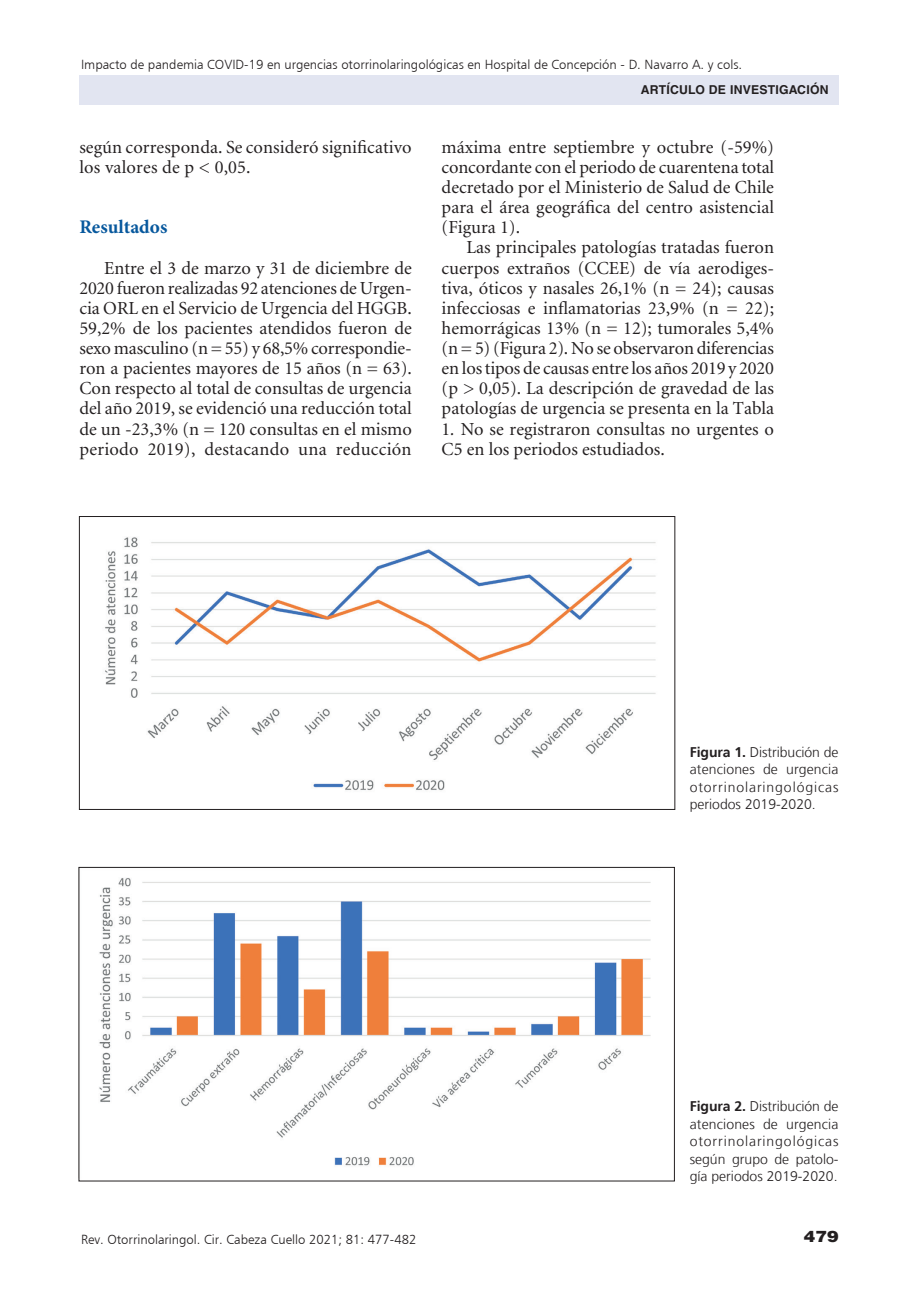
<style>
.page{position:relative;width:918px;height:1315px;background:#fff}
.page>*{position:absolute;margin:0;border:0;box-sizing:border-box;transform-origin:0 0}
._5-subtitulo{font:700 19.25px "Minion Pro";color:#07589d}
._1texto{font:18.38px/20.1px "Minion";color:#231f20;text-align:justify}
.t1{font:900 15.75px "Helvetica LT Std";color:#231f20;scale:1.1 1}
._7-tabla{font:300 14px/17.5px "Frutiger LT";color:#231f20;text-align:justify}
.t2{font:13.12px "Humanist 777 BT Light B";color:#231f20}
.t3{font:700 12.25px "Helvetica LT Std";color:#231f20}
.s1{font-style:italic}
.s2{font-weight:700}
</style>
<div class="page">
<div style="left:79px;top:75px;width:759px;height:30px;background:#e2e5f1"></div>
<img style="left:105px;top:537px;width:551px;height:254px">
<div style="left:79px;top:516px;width:596px;height:294px;border:1px solid #231f20"></div>
<img style="left:99px;top:878px;width:552px;height:288px">
<p class="t2" style="left:81px;top:56px;width:663px">Impacto de pandemia COVID-19 en urgencias otorrinolaringológicas en Hospital de Concepción - D. Navarro A. y cols.</p>
<p class="_1texto" style="left:79px;top:137px;width:334px">según corresponda. Se consideró significativo los valores de p &lt; 0,05.</p>
<p class="_5-subtitulo" style="left:79px;top:213px;width:90px">Resultados</p>
<p class="_1texto" style="left:79px;top:258px;width:334px;text-indent:25px">Entre el 3 de marzo y 31 de diciembre de 2020 fueron realizadas 92 atenciones de Urgen&shy;cia ORL en el Servicio de Urgencia del HGGB.<br>59,2% de los pacientes atendidos fueron de sexo masculino (n = 55) y 68,5% correspondie&shy;ron a pacientes mayores de 15 años (n = 63).<br>Con respecto al total de consultas de urgencia del año 2019, se evidenció una reducción total de un -23,3% (n = 120 consultas en el mismo periodo 2019), destacando una reducción</p>
<p class="t3" style="left:641px;top:82px;width:18px">ARTÍCULO</p>
<p class="t3" style="left:709px;top:82px;width:34px">DE INVESTIGACIÓN</p>
<p class="_1texto" style="left:441px;top:137px;width:334px">máxima entre septiembre y octubre (-59%) concordante con el periodo de cuarentena total decretado por el Ministerio de Salud de Chile para el área geográfica del centro asistencial (Figura 1).</p>
<p class="_1texto" style="left:441px;top:238px;width:334px;text-indent:25px">Las principales patologías tratadas fueron cuerpos extraños (CCEE) de vía aerodiges&shy;tiva, óticos y nasales 26,1% (n = 24); causas infecciosas e inflamatorias 23,9% (n = 22); hemorrágicas 13% (n = 12); tumorales 5,4% (n = 5) (Figura 2). No se observaron diferencias en los tipos de causas entre los años 2019 y 2020 (p &gt; 0,05). La descripción de gravedad de las patologías de urgencia se presenta en la Tabla</p>
<p class="_1texto" style="left:441px;top:419px;width:334px">1<span class="s1">.</span> No se registraron consultas no urgentes o<br>C5 en los periodos estudiados.</p>
<p class="_7-tabla" style="left:690px;top:743px;width:150px"><span class="s2">Figura 1.</span> Distribución de atenciones de urgencia otorrinolaringológicas periodos 2019-2020.</p>
<p class="t2" style="left:81px;top:1231px;width:337px">Rev. Otorrinolaringol. Cir. Cabeza Cuello 2021; 81: 477-482</p>
<p class="_7-tabla" style="left:690px;top:1098px;width:150px"><span class="s2">Figura 2.</span> Distribución de atenciones de urgencia otorrinolaringológicas según grupo de patolo&shy;gía periodos 2019-2020.</p>
<p class="t1" style="left:804px;top:1226px;width:33px">479</p>
</div>
